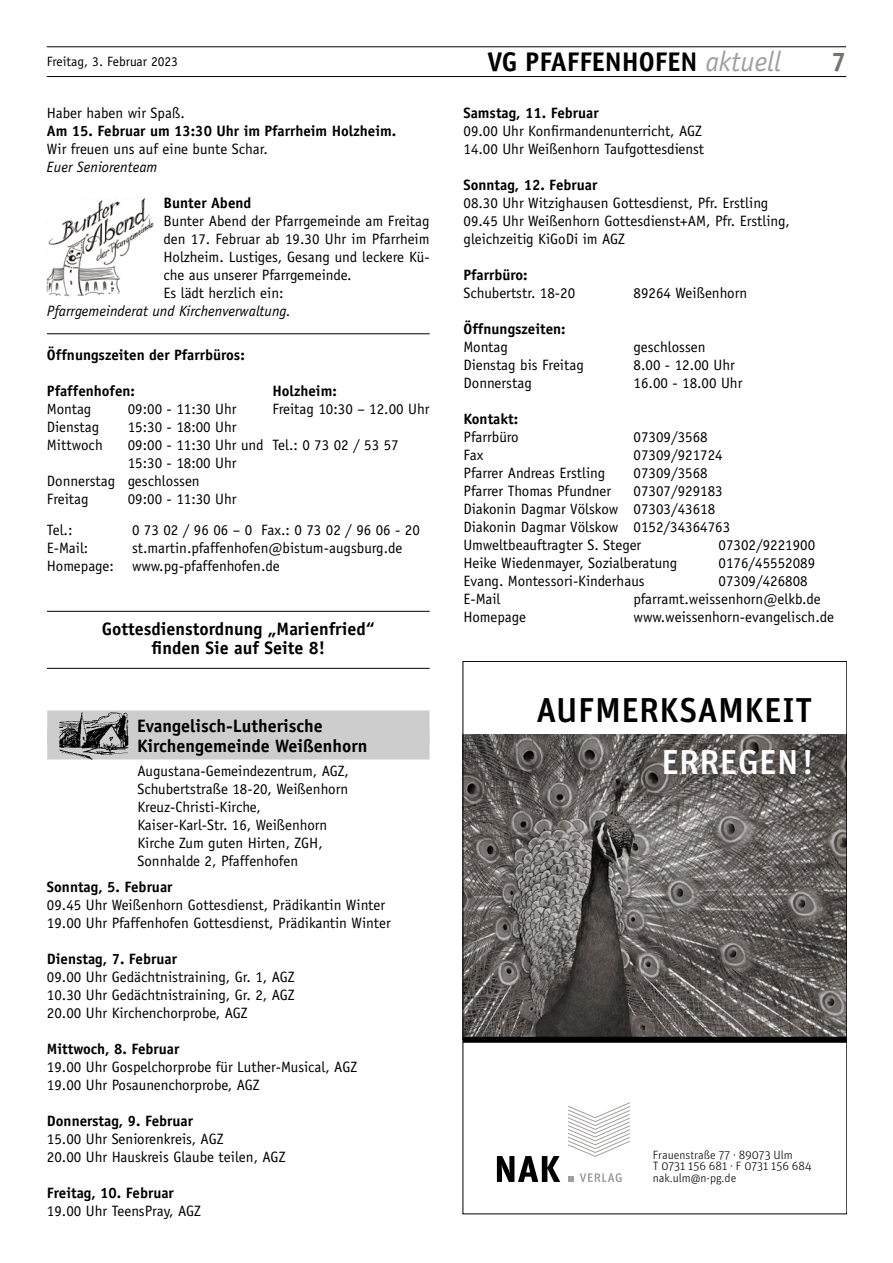
<style>
.page{position:relative;width:893px;height:1263px;background:#fff}
.page>*{position:absolute;margin:0;border:0;box-sizing:border-box;transform-origin:0 0}
.t1{font:500 34.5px "Unit Pro";letter-spacing:.01em;color:#000}
.t2{font:500 34.5px "Unit Pro";letter-spacing:.01em;color:#fff}
.t3{font:700 27px "Officina Sans";color:#000}
.t4{font:700 27px "Officina Sans";color:#787370}
.t5{font:700 18px/19.5px "Officina Sans";color:#000;text-align:center}
.t6{font:15px/18px "Officina Sans";color:#000}
.t7{font:700 15px "Officina Sans";color:#000}
.t8{font:italic 15px "Officina Sans";color:#000}
.t9{font:13.5px "Officina Sans";color:#000}
.t10{font:300 12px/11.7px "Unit Pro";color:#000}
.s1{font-weight:400;font-style:italic;font-size:28.35px;color:#a19f9d}
</style>
<div class="page">
<hr style="left:47px;top:76px;width:799px;height:1px;background:#000">
<hr style="left:47px;top:47px;width:799px;height:1px;background:#000">
<hr style="left:47px;top:333px;width:383px;height:1px;background:#000">
<hr style="left:47px;top:611px;width:383px;height:1px;background:#000">
<hr style="left:47px;top:668px;width:383px;height:1px;background:#000">
<img style="left:47px;top:198px;width:107px;height:99px">
<div style="left:47px;top:710px;width:382px;height:33px;background:#cecdcd"></div>
<div style="left:47px;top:729px;width:382px;height:30px;background:#cecdcd"></div>
<img style="left:60px;top:712px;width:69px;height:47px">
<img style="left:465px;top:734px;width:380px;height:303px">
<svg style="left:568px;top:1102px;width:62px;height:55px"></svg>
<svg style="left:497px;top:1156px;width:63px;height:26px"></svg>
<svg style="left:568px;top:1176px;width:5px;height:6px"></svg>
<svg style="left:580px;top:1173px;width:42px;height:9px"></svg>
<div style="left:463px;top:1037px;width:384px;height:6px;background:#000"></div>
<h2 class="t3" style="left:487px;top:45px;width:295px">VG PFAFFENHOFEN <span class="s1">aktuell</span></h2>
<p class="t9" style="left:47px;top:53px;width:133px">Freitag, 3. Februar 2023</p>
<h2 class="t4" style="left:831px;top:45px;width:17px">7</h2>
<p class="t7" style="left:463px;top:104px;width:137px">Samstag, 11. Februar</p>
<p class="t6" style="left:463px;top:122px;width:242px">09.00 Uhr Konfirmandenunterricht, AGZ<br>14.00 Uhr Weißenhorn Taufgottesdienst</p>
<p class="t7" style="left:463px;top:176px;width:135px">Sonntag, 12. Februar</p>
<p class="t6" style="left:463px;top:194px;width:328px">08.30 Uhr Witzighausen Gottesdienst, Pfr. Erstling<br>09.45 Uhr Weißenhorn Gottesdienst+AM, Pfr. Erstling, gleichzeitig KiGoDi im AGZ</p>
<p class="t7" style="left:463px;top:266px;width:66px">Pfarrbüro:</p>
<p class="t6" style="left:463px;top:284px;width:113px">Schubertstr. 18-20</p>
<p class="t6" style="left:634px;top:284px;width:115px">89264 Weißenhorn</p>
<p class="t7" style="left:463px;top:320px;width:104px">Öffnungszeiten:</p>
<p class="t6" style="left:463px;top:338px;width:46px">Montag</p>
<p class="t6" style="left:634px;top:338px;width:73px">geschlossen</p>
<p class="t6" style="left:463px;top:356px;width:122px">Dienstag bis Freitag</p>
<p class="t6" style="left:634px;top:356px;width:103px">8.00 - 12.00 Uhr</p>
<p class="t6" style="left:463px;top:374px;width:70px">Donnerstag</p>
<p class="t6" style="left:634px;top:374px;width:110px">16.00 - 18.00 Uhr</p>
<p class="t7" style="left:463px;top:410px;width:56px">Kontakt:</p>
<p class="t6" style="left:463px;top:428px;width:57px">Pfarrbüro</p>
<p class="t6" style="left:634px;top:428px;width:76px">07309/3568</p>
<p class="t6" style="left:463px;top:446px;width:21px">Fax</p>
<p class="t6" style="left:634px;top:446px;width:91px">07309/921724</p>
<p class="t6" style="left:463px;top:464px;width:143px">Pfarrer Andreas Erstling</p>
<p class="t6" style="left:634px;top:464px;width:76px">07309/3568</p>
<p class="t6" style="left:463px;top:482px;width:149px">Pfarrer Thomas Pfundner</p>
<p class="t6" style="left:47px;top:104px;width:139px">Haber haben wir Spaß.</p>
<p class="t7" style="left:47px;top:121px;width:351px">Am 15. Februar um 13:30 Uhr im Pfarrheim Holzheim.</p>
<p class="t6" style="left:47px;top:140px;width:222px">Wir freuen uns auf eine bunte Schar.</p>
<p class="t8" style="left:47px;top:158px;width:112px">Euer Seniorenteam</p>
<p class="t7" style="left:164px;top:193px;width:89px">Bunter Abend</p>
<p class="t6" style="left:164px;top:212px;width:268px">Bunter Abend der Pfarrgemeinde am Freitag den 17. Februar ab 19.30 Uhr im Pfarrheim Holzheim. Lustiges, Gesang und leckere Kü&shy;che aus unserer Pfarrgemeinde.<br>Es lädt herzlich ein:</p>
<p class="t8" style="left:47px;top:302px;width:246px">Pfarrgemeinderat und Kirchenverwaltung.</p>
<p class="t7" style="left:47px;top:346px;width:199px">Öffnungszeiten der Pfarrbüros:</p>
<p class="t7" style="left:47px;top:382px;width:90px">Pfaffenhofen:</p>
<p class="t7" style="left:272px;top:382px;width:66px">Holzheim:</p>
<p class="t6" style="left:47px;top:400px;width:46px">Montag</p>
<p class="t6" style="left:128px;top:400px;width:110px">09:00 - 11:30 Uhr</p>
<p class="t6" style="left:272px;top:400px;width:159px">Freitag 10:30 – 12.00 Uhr</p>
<p class="t6" style="left:47px;top:418px;width:54px">Dienstag</p>
<p class="t6" style="left:128px;top:418px;width:110px">15:30 - 18:00 Uhr</p>
<p class="t6" style="left:47px;top:436px;width:57px">Mittwoch</p>
<p class="t6" style="left:128px;top:436px;width:272px">09:00 - 11:30 Uhr und Tel.: 0 73 02 / 53 57</p>
<p class="t6" style="left:128px;top:454px;width:110px">15:30 - 18:00 Uhr</p>
<p class="t6" style="left:47px;top:472px;width:154px">Donnerstag geschlossen</p>
<p class="t6" style="left:47px;top:490px;width:43px">Freitag</p>
<p class="t6" style="left:128px;top:490px;width:110px">09:00 - 11:30 Uhr</p>
<p class="t6" style="left:47px;top:521px;width:27px">Tel.:</p>
<p class="t6" style="left:132px;top:521px;width:289px">0 73 02 / 96 06 – 0 Fax.: 0 73 02 / 96 06 - 20</p>
<p class="t6" style="left:47px;top:539px;width:43px">E-Mail:</p>
<p class="t6" style="left:463px;top:482px;width:268px;text-indent:170px">07307/929183<br>Diakonin Dagmar Völskow 07303/43618<br>Diakonin Dagmar Völskow 0152/34364763<br>Umweltbeauftragter S. Steger</p>
<p class="t6" style="left:719px;top:536px;width:98px">07302/9221900</p>
<p class="t6" style="left:47px;top:539px;width:357px;text-indent:85px">st.martin.pfaffenhofen@bistum-augsburg.de<br>Homepage: www.pg-pfaffenhofen.de</p>
<p class="t6" style="left:463px;top:554px;width:215px">Heike Wiedenmayer, Sozialberatung</p>
<p class="t6" style="left:719px;top:554px;width:98px">0176/45552089</p>
<p class="t6" style="left:463px;top:572px;width:183px">Evang. Montessori-Kinderhaus</p>
<p class="t6" style="left:719px;top:572px;width:91px">07309/426808</p>
<p class="t6" style="left:463px;top:590px;width:38px">E-Mail</p>
<p class="t6" style="left:634px;top:590px;width:189px">pfarramt.weissenhorn@elkb.de</p>
<p class="t6" style="left:463px;top:608px;width:64px">Homepage</p>
<p class="t6" style="left:634px;top:608px;width:202px">www.weissenhorn-evangelisch.de</p>
<p class="t5" style="left:102px;top:619px;width:274px">Gottesdienstordnung „Marienfried“ finden Sie auf Seite 8!</p>
<p class="t5" style="left:137px;top:716px;width:232px;text-align:left">Evangelisch-Lutherische<br>Kirchengemeinde Weißenhorn</p>
<p class="t6" style="left:137px;top:762px;width:213px">Augustana-Gemeindezentrum, AGZ,<br>Schubertstraße 18-20, Weißenhorn<br>Kreuz-Christi-Kirche,<br>Kaiser-Karl-Str. 16, Weißenhorn<br>Kirche Zum guten Hirten, ZGH,<br>Sonnhalde 2, Pfaffenhofen</p>
<p class="t7" style="left:47px;top:877px;width:127px">Sonntag, 5. Februar</p>
<p class="t6" style="left:47px;top:896px;width:345px">09.45 Uhr Weißenhorn Gottesdienst, Prädikantin Winter<br>19.00 Uhr Pfaffenhofen Gottesdienst, Prädikantin Winter</p>
<p class="t7" style="left:47px;top:949px;width:131px">Dienstag, 7. Februar</p>
<p class="t6" style="left:47px;top:968px;width:249px;text-align:justify">09.00 Uhr Gedächtnistraining, Gr. 1, AGZ 10.30 Uhr Gedächtnistraining, Gr. 2, AGZ 20.00 Uhr Kirchenchorprobe, AGZ</p>
<p class="t7" style="left:47px;top:1039px;width:134px">Mittwoch, 8. Februar</p>
<p class="t6" style="left:47px;top:1058px;width:312px">19.00 Uhr Gospelchorprobe für Luther-Musical, AGZ<br>19.00 Uhr Posaunenchorprobe, AGZ</p>
<p class="t7" style="left:47px;top:1111px;width:148px">Donnerstag, 9. Februar</p>
<p class="t6" style="left:47px;top:1130px;width:240px">15.00 Uhr Seniorenkreis, AGZ<br>20.00 Uhr Hauskreis Glaube teilen, AGZ</p>
<p class="t7" style="left:47px;top:1183px;width:128px">Freitag, 10. Februar</p>
<p class="t6" style="left:47px;top:1202px;width:155px">19.00 Uhr TeensPray, AGZ</p>
<h1 class="t1" style="left:536px;top:685px;width:278px">AUFMERKSAMKEIT</h1>
<h1 class="t2" style="left:661px;top:737px;width:153px">ERREGEN !</h1>
<p class="t10" style="left:653px;top:1148px;width:160px">Frauenstraße 77 · 89073 Ulm<br>T 0731 156 681 · F 0731 156 684 nak.ulm@n-pg.de</p>
</div>
